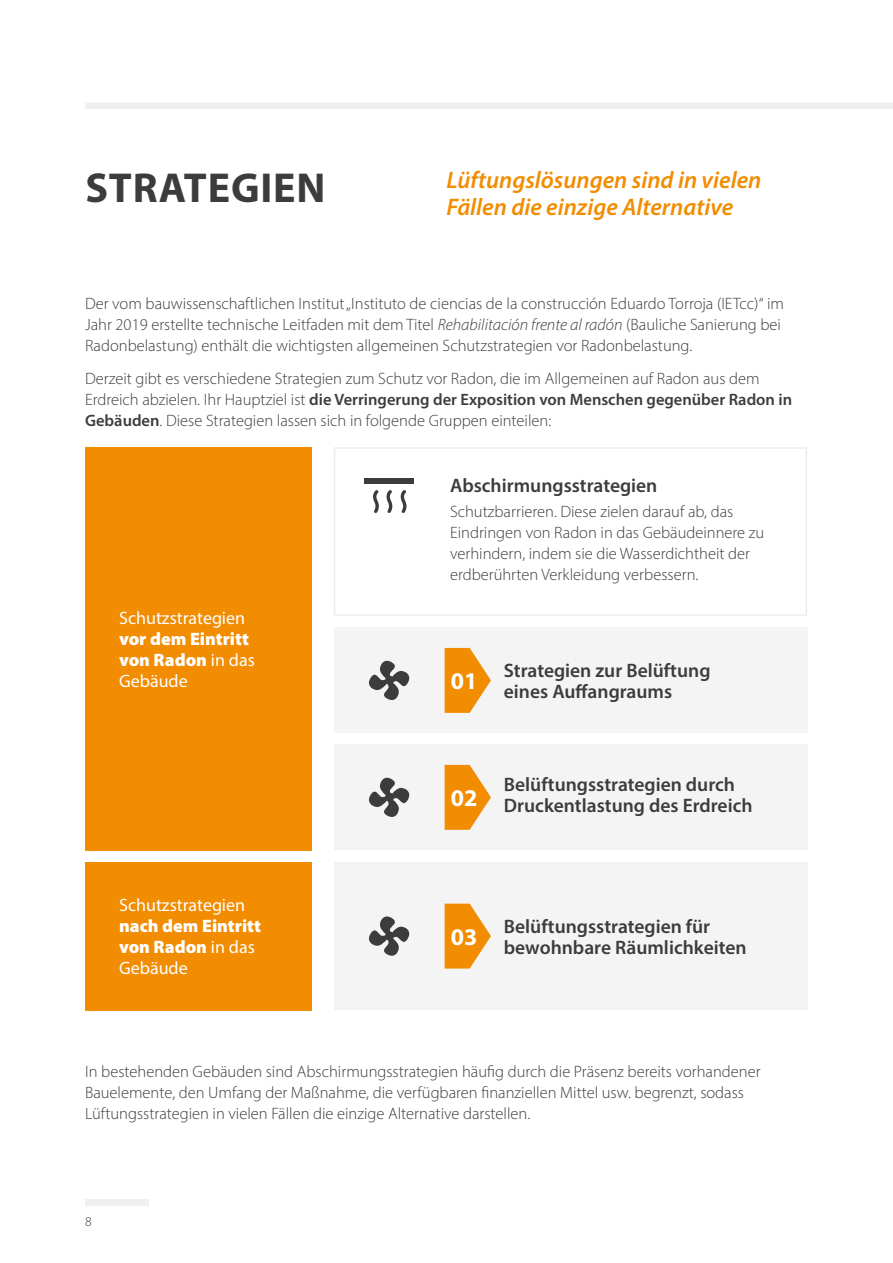
<style>
.page{position:relative;width:893px;height:1263px;background:#fff}
.page>*{position:absolute;margin:0;border:0;box-sizing:border-box;transform-origin:0 0}
.t1{font:700 42px "Myriad Pro";letter-spacing:.02em;color:#3c3c3b}
.t2{font:italic 600 24px/27px "Myriad Pro";color:#f28c00}
.t3{font:700 24px "Myriad Pro";color:#fff}
.t4{font:600 19.5px/21px "Myriad Pro";color:#3c3c3b}
.t5{font:900 18px/21px "Myriad Pro";color:#fff}
.t6{font:18px "Myriad Pro";color:#fff}
.t7{font:300 16.5px/21px "Myriad Pro";color:#3c3c3b}
.t8{font:300 13.5px "Myriad Pro";color:#3c3c3b}
.s1{font-style:italic}
.s2{font-weight:600}
.s3{font-weight:400}
</style>
<div class="page">
<div style="left:85px;top:103px;width:808px;height:6px;background:#f0f0f0"></div>
<div style="left:85px;top:1199px;width:64px;height:6px;background:#f0f0f0"></div>
<div style="left:334px;top:628px;width:473px;height:105px;background:#f4f4f4"></div>
<div style="left:334px;top:745px;width:473px;height:105px;background:#f4f4f4"></div>
<div style="left:334px;top:862px;width:473px;height:148px;background:#f4f4f4"></div>
<svg style="left:445px;top:765px;width:46px;height:65px"></svg>
<svg style="left:445px;top:904px;width:46px;height:64px"></svg>
<svg style="left:445px;top:648px;width:46px;height:65px"></svg>
<div style="left:334px;top:447px;width:473px;height:169px;border:2px solid #ededed"></div>
<div style="left:85px;top:446px;width:227px;height:404px;background:#f28c00"></div>
<svg style="left:373px;top:490px;width:6px;height:23px"></svg>
<div style="left:364px;top:478px;width:50px;height:5px;background:#3c3c3b"></div>
<svg style="left:386px;top:490px;width:6px;height:23px"></svg>
<svg style="left:400px;top:490px;width:6px;height:23px"></svg>
<svg style="left:369px;top:660px;width:41px;height:40px"></svg>
<svg style="left:369px;top:777px;width:41px;height:40px"></svg>
<svg style="left:369px;top:916px;width:41px;height:40px"></svg>
<div style="left:85px;top:862px;width:227px;height:148px;background:#f28c00"></div>
<h1 class="t1" style="left:85px;top:160px;width:242px">STRATEGIEN</h1>
<h2 class="t2" style="left:446px;top:166px;width:316px">Lüftungslösungen sind in vielen<br>Fällen die einzige Alternative</h2>
<p class="t7" style="left:85px;top:293px;width:700px">Der vom bauwissenschaftlichen Institut „Instituto de ciencias de la construcción Eduardo Torroja (IETcc)“ im<br>Jahr 2019 erstellte technische Leitfaden mit dem Titel <span class="s1">Rehabilitación frente al radón</span> (Bauliche Sanierung bei<br>Radonbelastung) enthält die wichtigsten allgemeinen Schutzstrategien vor Radonbelastung.</p>
<p class="t7" style="left:85px;top:368px;width:709px">Derzeit gibt es verschiedene Strategien zum Schutz vor Radon, die im Allgemeinen auf Radon aus dem<br>Erdreich abzielen. Ihr Hauptziel ist <span class="s2">die Verringerung der Exposition von Menschen gegenüber Radon in<br>Gebäuden</span>. Diese Strategien lassen sich in folgende Gruppen einteilen:</p>
<p class="t6" style="left:119px;top:607px;width:128px">Schutzstrategien</p>
<p class="t5" style="left:119px;top:627px;width:137px">vor dem Eintritt von Radon <span class="s3">in das<br>Gebäude</span></p>
<p class="t4" style="left:450px;top:474px;width:209px">Abschirmungsstrategien</p>
<p class="t7" style="left:450px;top:501px;width:316px">Schutzbarrieren. Diese zielen darauf ab, das Eindringen von Radon in das Gebäudeinnere zu verhindern, indem sie die Wasserdichtheit der erdberührten Verkleidung verbessern.</p>
<h2 class="t3" style="left:451px;top:666px;width:28px">01</h2>
<p class="t4" style="left:504px;top:660px;width:208px">Strategien zur Belüftung eines Auffangraums</p>
<p class="t4" style="left:451px;top:773px;width:303px;text-indent:53px">Belüftungsstrategien durch<br><sup>02</sup> Druckentlastung des Erdreich</p>
<p class="t6" style="left:119px;top:894px;width:128px">Schutzstrategien</p>
<p class="t5" style="left:119px;top:915px;width:144px">nach dem Eintritt von Radon <span class="s3">in das<br>Gebäude</span></p>
<h2 class="t3" style="left:451px;top:921px;width:28px">03</h2>
<p class="t4" style="left:504px;top:915px;width:244px">Belüftungsstrategien für bewohnbare Räumlichkeiten</p>
<p class="t7" style="left:85px;top:1060px;width:677px">In bestehenden Gebäuden sind Abschirmungsstrategien häufig durch die Präsenz bereits vorhandener<br>Bauelemente, den Umfang der Maßnahme, die verfügbaren finanziellen Mittel usw. begrenzt, sodass<br>Lüftungsstrategien in vielen Fällen die einzige Alternative darstellen.</p>
<p class="t8" style="left:85px;top:1214px;width:8px">8</p>
</div>
